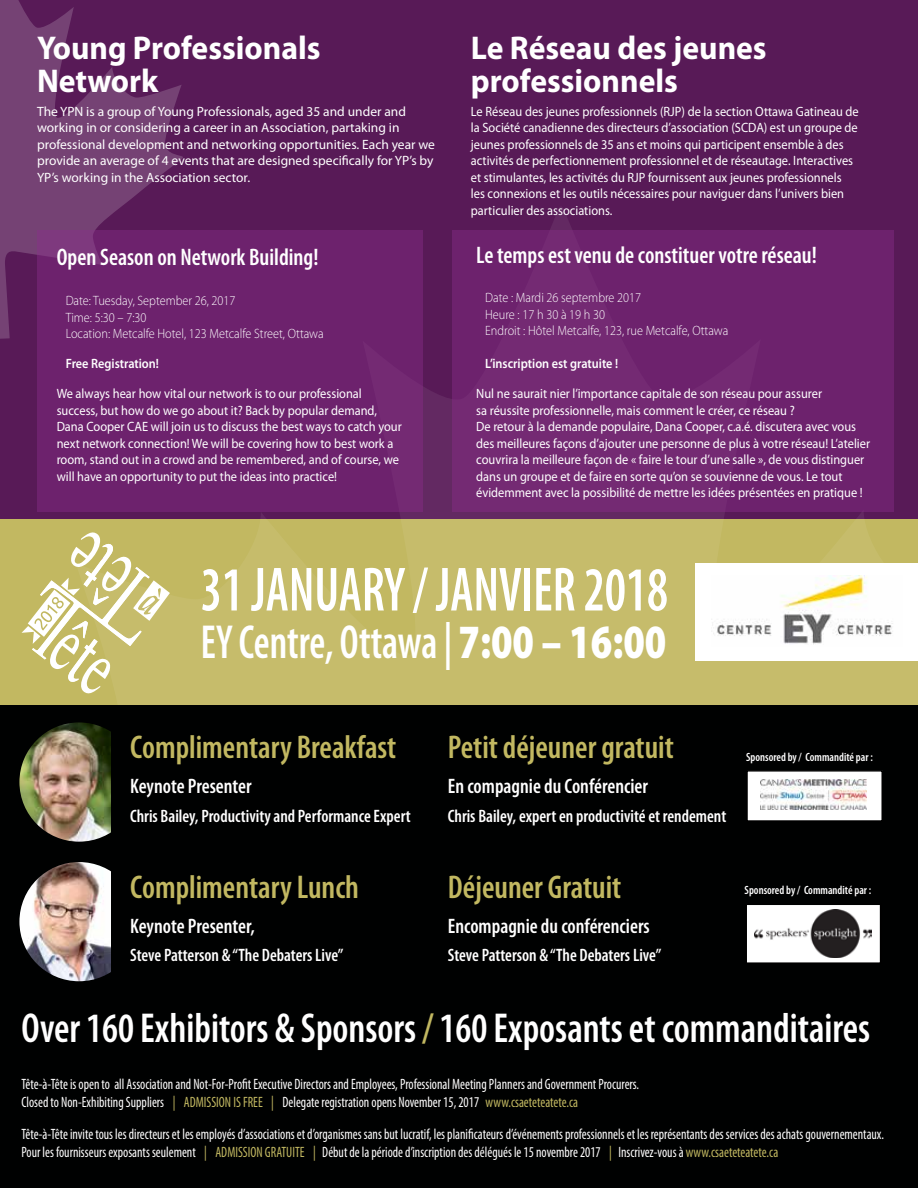
<style>
.page{position:relative;width:918px;height:1188px;background:#fff}
.page>*{position:absolute;margin:0;border:0;box-sizing:border-box;transform-origin:0 0}
.t1{font:600 condensed 63px "Myriad Pro";color:#fff;scale:.82 1}
.t2{font:600 condensed 48px "Myriad Pro";color:#fff;scale:.84 1}
.t3{font:600 condensed 42px "Myriad Pro";color:#fff;scale:.93 1}
.t4{font:600 condensed 33px "Myriad Pro";color:#c2b861;scale:.96 1}
.t5{font:700 33px/33px "Myriad Pro";color:#fff;scale:.96 1}
.t6{font:600 condensed 24px "Myriad Pro";color:#fff;scale:.96 1}
.t7{font:600 condensed 21px "Myriad Pro";color:#fff;scale:.96 1}
.t8{font:600 condensed 18px "Myriad Pro";color:#fff;scale:.96 1}
.t9{font:condensed 15px/18px "Myriad Pro";color:#fff;scale:.9 1}
.t10{font:13.5px/16.5px "Myriad Pro";color:#fff;scale:.92 1}
.t11{font:13.5px/16.5px "Myriad Pro";color:#fff}
.t12{font:300 13.5px/16.5px "Myriad Pro";color:#fff;scale:.91 1}
.t13{font:600 13.5px "Myriad Pro";color:#fff;scale:.91 1}
.t14{font:600 condensed 12px "Myriad Pro";color:#fff;scale:.96 1}
.s1{font-weight:900;font-stretch:semi-condensed}
.s2{color:#c2b861}
.s3{color:#c8bd61}
</style>
<div class="page">
<svg style="left:0;top:293px;width:918px;height:338px;background:#794b5a"></svg>
<div style="left:0;top:0;width:918px;height:295px;background:#581a57"></div>
<svg style="left:0;top:0;width:183px;height:339px;fill:#754274"></svg>
<svg style="left:73px;top:206px;width:845px;height:499px;background:#a99265"></svg>
<div style="left:37px;top:231px;width:386px;height:281px;background:#6d226d"></div>
<div style="left:453px;top:231px;width:441px;height:281px;background:#6d226d"></div>
<div style="left:0;top:705px;width:918px;height:483px;background:#000101"></div>
<img style="left:19px;top:722px;width:120px;height:120px;border-radius:60px">
<img style="left:19px;top:862px;width:120px;height:119px;border-radius:60px">
<svg style="left:22px;top:532px;width:148px;height:162px"></svg>
<div style="left:746px;top:904px;width:134px;height:59px;background:#fff"></div>
<img style="left:755px;top:909px;width:116px;height:48px">
<div style="left:746px;top:904px;width:135px;height:60px;border:1px solid #000"></div>
<div style="left:747px;top:771px;width:135px;height:50px;background:#fff"></div>
<img style="left:760px;top:780px;width:106px;height:30px">
<div style="left:746px;top:770px;width:137px;height:52px;border:2px solid #000"></div>
<div style="left:111px;top:724px;width:33px;height:271px;background:#000101"></div>
<div style="left:695px;top:563px;width:223px;height:97px;background:#fff"></div>
<img style="left:712px;top:575px;width:181px;height:70px">
<h3 class="t5" style="left:37px;top:31px;width:297px">Young Professionals<br>Network</h3>
<p class="t11" style="left:37px;top:103px;width:400px">The YPN is a group of Young Professionals, aged 35 and under and working in or considering a career in an Association, partaking in professional development and networking opportunities. Each year we provide an average of 4 events that are designed specifically for YP’s by YP’s working in the Association sector.</p>
<h3 class="t6" style="left:57px;top:243px;width:274px">Open Season on Network Building!</h3>
<p class="t12" style="left:66px;top:292px;width:285px">Date: Tuesday, September 26, 2017<br>Time: 5:30 – 7:30<br>Location: Metcalfe Hotel, 123 Metcalfe Street, Ottawa</p>
<p class="t13" style="left:66px;top:355px;width:104px">Free Registration!</p>
<p class="t10" style="left:57px;top:385px;width:377px">We always hear how vital our network is to our professional success, but how do we go about it? Back by popular demand, Dana Cooper CAE will join us to discuss the best ways to catch your next network connection! We will be covering how to best work a room, stand out in a crowd and be remembered, and of course, we will have an opportunity to put the ideas into practice!</p>
<h3 class="t5" style="left:471px;top:31px;width:310px">Le Réseau des jeunes professionnels</h3>
<p class="t10" style="left:471px;top:103px;width:423px">Le Réseau des jeunes professionnels (RJP) de la section Ottawa Gatineau de la Société canadienne des directeurs d’association (SCDA) est un groupe de jeunes professionnels de 35 ans et moins qui participent ensemble à des activités de perfectionnement professionnel et de réseautage. Interactives et stimulantes, les activités du RJP fournissent aux jeunes professionnels les connexions et les outils nécessaires pour naviguer dans l’univers bien particulier des associations.</p>
<h3 class="t6" style="left:476px;top:240px;width:356px">Le temps est venu de constituer votre réseau!</h3>
<p class="t12" style="left:485px;top:290px;width:269px">Date : Mardi 26 septembre 2017<br>Heure : 17 h 30 à 19 h 30<br>Endroit : Hôtel Metcalfe, 123, rue Metcalfe, Ottawa</p>
<p class="t13" style="left:485px;top:355px;width:148px">L’inscription est gratuite !</p>
<p class="t10" style="left:476px;top:385px;width:430px">Nul ne saurait nier l’importance capitale de son réseau pour assurer<br>sa réussite professionnelle, mais comment le créer, ce réseau ?<br>De retour à la demande populaire, Dana Cooper, c.a.é. discutera avec vous des meilleures façons d’ajouter une personne de plus à votre réseau! L’atelier couvrira la meilleure façon de « faire le tour d’une salle », de vous distinguer dans un groupe et de faire en sorte qu’on se souvienne de vous. Le tout évidemment avec la possibilité de mettre les idées présentées en pratique !</p>
<h1 class="t1" style="left:201px;top:551px;width:571px">31 JANUARY / JANVIER 2018</h1>
<h2 class="t2" style="left:201px;top:613px;width:556px">EY Centre, Ottawa | <span class="s1">7:00 – 16:00</span></h2>
<h3 class="t4" style="left:130px;top:727px;width:279px">Complimentary Breakfast</h3>
<h3 class="t7" style="left:130px;top:773px;width:128px">Keynote Presenter</h3>
<h3 class="t8" style="left:130px;top:805px;width:294px">Chris Bailey, Productivity and Performance Expert</h3>
<h3 class="t4" style="left:130px;top:866px;width:240px">Complimentary Lunch</h3>
<h3 class="t7" style="left:130px;top:913px;width:132px">Keynote Presenter,</h3>
<h3 class="t8" style="left:130px;top:944px;width:224px">Steve Patterson &amp; “The Debaters Live”</h3>
<h3 class="t4" style="left:448px;top:727px;width:237px">Petit déjeuner gratuit</h3>
<h3 class="t7" style="left:448px;top:773px;width:210px">En compagnie du Conférencier</h3>
<h3 class="t8" style="left:448px;top:805px;width:292px">Chris Bailey, expert en productivité et rendement</h3>
<p class="t14" style="left:746px;top:750px;width:134px">Sponsored by / Commandité par :</p>
<h3 class="t4" style="left:448px;top:866px;width:182px">Déjeuner Gratuit</h3>
<h3 class="t7" style="left:448px;top:913px;width:212px">Encompagnie du conférenciers</h3>
<h3 class="t8" style="left:448px;top:944px;width:224px">Steve Patterson &amp; “The Debaters Live”</h3>
<p class="t14" style="left:745px;top:882px;width:134px">Sponsored by / Commandité par :</p>
<h3 class="t3" style="left:22px;top:1002px;width:914px">Over 160 Exhibitors &amp; Sponsors <span class="s2">/</span> 160 Exposants et commanditaires</h3>
<p class="t9" style="left:22px;top:1075px;width:688px">Tête-à-Tête is open to all Association and Not-For-Profit Executive Directors and Employees, Professional Meeting Planners and Government Procurers.<br>Closed to Non-Exhibiting Suppliers <span class="s2">| ADMISSION IS FREE |</span> Delegate registration opens November 15, 2017 <span class="s2">www.csaeteteatete.ca</span></p>
<p class="t9" style="left:22px;top:1125px;width:960px">Tête-à-Tête invite tous les directeurs et les employés d’associations et d’organismes sans but lucratif, les planificateurs d’événements professionnels et les représentants des services des achats gouvernementaux.<br>Pour les fournisseurs exposants seulement <span class="s2">| ADMISSION GRATUITE |</span> Début de la période d’inscription des délégués le 15 novembre 2017 <span class="s3">|</span> Inscrivez-vous à <span class="s2">www.csaeteteatete.ca</span></p>
</div>
